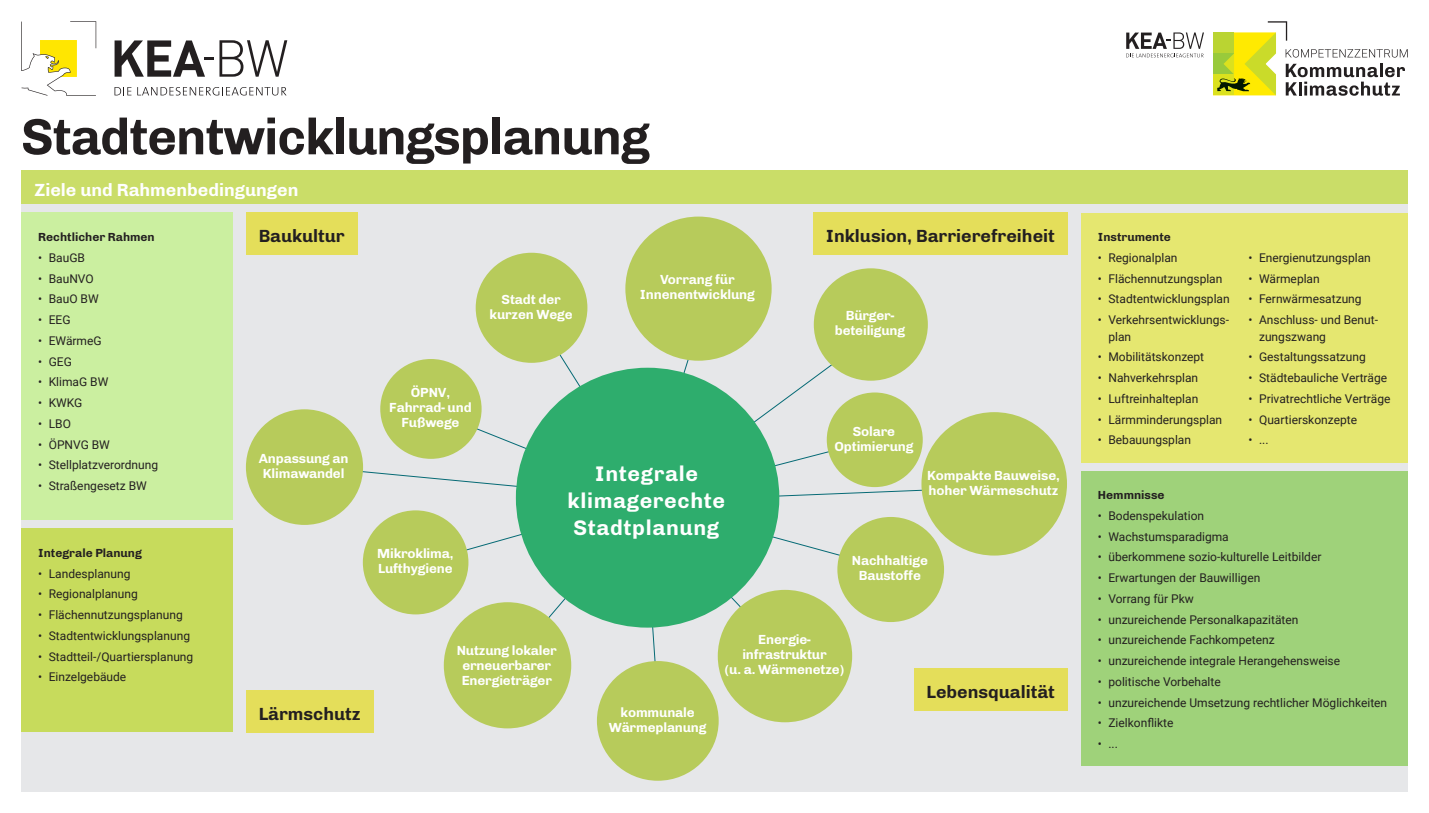
<style>
.page{position:relative;width:1429px;height:813px;background:#fff}
.page>*{position:absolute;margin:0;border:0;box-sizing:border-box;transform-origin:0 0}
.t1{font:700 51px "Chivo";letter-spacing:-.02em;color:#231f20}
.t2{font:700 21.6px/27px "Chivo";letter-spacing:.03em;color:#fff;text-align:center}
.t3{font:700 18px "Chivo";color:#231f20}
.t4{font:700 18px "Chivo";color:#fff}
.t5{font:700 13.5px/15px "Chivo";letter-spacing:-.01em;color:#fff;text-align:center}
.t6{font:12px/16.5px "Roboto";color:#231f20}
.t7{font:700 12px "Chivo";color:#231f20}
</style>
<div class="page">
<svg style="left:21px;top:21px;width:75px;height:75px"></svg>
<svg style="left:115px;top:87px;width:16px;height:8px"></svg>
<svg style="left:137px;top:87px;width:149px;height:8px"></svg>
<svg style="left:115px;top:40px;width:172px;height:37px"></svg>
<svg style="left:1126px;top:32px;width:78px;height:25px"></svg>
<svg style="left:1213px;top:21px;width:195px;height:75px"></svg>
<div style="left:21px;top:171px;width:1387px;height:620px;background:#e6e7e9"></div>
<div style="left:21px;top:213px;width:212px;height:307px;background:#cbefa0"></div>
<div style="left:1081px;top:213px;width:327px;height:249px;background:#e5e770"></div>
<div style="left:21px;top:528px;width:212px;height:204px;background:#c7db5c"></div>
<div style="left:1081px;top:471px;width:327px;height:294px;background:#9fd27a"></div>
<div style="left:246px;top:690px;width:127px;height:42px;background:#e4de5a"></div>
<div style="left:914px;top:668px;width:154px;height:43px;background:#e4de5a"></div>
<div style="left:813px;top:213px;width:255px;height:42px;background:#e4de5a"></div>
<div style="left:246px;top:213px;width:111px;height:42px;background:#e4de5a"></div>
<svg style="left:312px;top:301px;width:695px;height:389px"></svg>
<div style="left:476px;top:253px;width:111px;height:110px;background:#b7cb5b;border-radius:50%"></div>
<div style="left:380px;top:359px;width:102px;height:100px;background:#b7cb5b;border-radius:50%"></div>
<div style="left:814px;top:268px;width:114px;height:113px;background:#b7cb5b;border-radius:50%"></div>
<div style="left:625px;top:216px;width:147px;height:145px;background:#b7cb5b;border-radius:50%"></div>
<div style="left:921px;top:412px;width:146px;height:143px;background:#b7cb5b;border-radius:50%"></div>
<div style="left:837px;top:517px;width:107px;height:105px;background:#b7cb5b;border-radius:50%"></div>
<div style="left:444px;top:602px;width:127px;height:126px;background:#b7cb5b;border-radius:50%"></div>
<div style="left:363px;top:510px;width:105px;height:104px;background:#b7cb5b;border-radius:50%"></div>
<div style="left:246px;top:409px;width:117px;height:116px;background:#b7cb5b;border-radius:50%"></div>
<div style="left:718px;top:590px;width:134px;height:132px;background:#b7cb5b;border-radius:50%"></div>
<div style="left:597px;top:661px;width:122px;height:119px;background:#b7cb5b;border-radius:50%"></div>
<div style="left:516px;top:368px;width:263px;height:259px;background:#2ead6d;border-radius:50%"></div>
<div style="left:827px;top:392px;width:96px;height:95px;background:#b7cb5b;border-radius:50%"></div>
<div style="left:21px;top:171px;width:1387px;height:33px;background:#cadd68"></div>
<h1 class="t1" style="left:21px;top:107px;width:630px">Stadtentwicklungsplanung</h1>
<h3 class="t4" style="left:34px;top:179px;width:266px">Ziele und Rahmenbedingungen</h3>
<p class="t7" style="left:38px;top:230px;width:118px">Rechtlicher Rahmen</p>
<p class="t6" style="left:38px;top:249px;width:48px">• BauGB</p>
<p class="t6" style="left:38px;top:269px;width:57px">• BauNVO</p>
<p class="t6" style="left:38px;top:290px;width:62px">• BauO BW</p>
<p class="t6" style="left:38px;top:311px;width:34px">• EEG</p>
<p class="t6" style="left:38px;top:332px;width:65px">• EWärmeG</p>
<p class="t6" style="left:38px;top:352px;width:35px">• GEG</p>
<p class="t6" style="left:38px;top:373px;width:72px">• KlimaG BW</p>
<p class="t6" style="left:38px;top:394px;width:46px">• KWKG</p>
<p class="t6" style="left:38px;top:415px;width:34px">• LBO</p>
<p class="t6" style="left:38px;top:435px;width:73px">• ÖPNVG BW</p>
<p class="t6" style="left:38px;top:456px;width:121px">• Stellplatzverordnung</p>
<p class="t6" style="left:38px;top:477px;width:110px">• Straßengesetz BW</p>
<p class="t7" style="left:38px;top:545px;width:105px">Integrale Planung</p>
<p class="t6" style="left:38px;top:564px;width:94px">• Landesplanung</p>
<p class="t6" style="left:38px;top:585px;width:101px">• Regionalplanung</p>
<p class="t6" style="left:38px;top:606px;width:146px">• Flächennutzungsplanung</p>
<p class="t6" style="left:38px;top:627px;width:153px">• Stadtentwicklungsplanung</p>
<p class="t6" style="left:38px;top:647px;width:157px">• Stadtteil-/Quartiersplanung</p>
<p class="t6" style="left:38px;top:668px;width:90px">• Einzelgebäude</p>
<h3 class="t3" style="left:259px;top:226px;width:88px">Baukultur</h3>
<h3 class="t3" style="left:826px;top:226px;width:231px">Inklusion, Barriere freiheit</h3>
<p class="t5" style="left:259px;top:451px;width:91px;text-align:left">Anpassung an<br>Klimawandel</p>
<p class="t5" style="left:490px;top:291px;width:85px">Stadt der kurzen Wege</p>
<p class="t5" style="left:640px;top:272px;width:117px">Vorrang für<br>Innenentwicklung</p>
<p class="t5" style="left:389px;top:385px;width:84px">ÖPNV,<br>Fahrrad- und<br>Fußwege</p>
<p class="t5" style="left:377px;top:546px;width:78px;text-align:left">Mikroklima,<br>Lufthygiene</p>
<h2 class="t2" style="left:568px;top:460px;width:159px">Integrale klimagerechte<br>Stadtplanung</h2>
<p class="t5" style="left:835px;top:308px;width:72px">Bürger&shy;beteiligung</p>
<p class="t5" style="left:834px;top:423px;width:81px">Solare<br>Optimierung</p>
<p class="t5" style="left:927px;top:467px;width:134px;text-align:left">Kompakte Bauweise, hoher Wärmeschutz</p>
<p class="t5" style="left:852px;top:553px;width:78px">Nachhaltige<br>Baustoffe</p>
<h3 class="t3" style="left:259px;top:703px;width:103px">Lärmschutz</h3>
<p class="t5" style="left:457px;top:643px;width:102px">Nutzung lokaler erneuerbarer<br>Energieträger</p>
<p class="t5" style="left:609px;top:704px;width:99px">kommunale<br>Wärmeplanung</p>
<p class="t5" style="left:725px;top:632px;width:121px">Energie&shy;infrastruktur<br>(u. a. Wärmenetze)</p>
<h3 class="t3" style="left:926px;top:681px;width:130px">Lebens qualität</h3>
<p class="t7" style="left:1098px;top:230px;width:74px">Instrumente</p>
<p class="t6" style="left:1098px;top:249px;width:81px">• Regionalplan</p>
<p class="t6" style="left:1098px;top:269px;width:126px">• Flächennutzungsplan</p>
<p class="t6" style="left:1098px;top:290px;width:133px">• Stadtentwicklungsplan</p>
<p class="t6" style="left:1108px;top:311px;width:122px;text-indent:-10px">• Verkehrsentwicklungs&shy;plan</p>
<p class="t6" style="left:1098px;top:348px;width:108px">• Mobilitätskonzept</p>
<p class="t6" style="left:1098px;top:369px;width:102px">• Nahverkehrsplan</p>
<p class="t6" style="left:1098px;top:390px;width:102px">• Luftreinhalteplan</p>
<p class="t6" style="left:1098px;top:410px;width:126px">• Lärmminderungsplan</p>
<p class="t6" style="left:1098px;top:431px;width:95px">• Bebauungsplan</p>
<p class="t6" style="left:1248px;top:249px;width:124px">• Energienutzungsplan</p>
<p class="t6" style="left:1248px;top:269px;width:73px">• Wärmeplan</p>
<p class="t6" style="left:1248px;top:290px;width:115px">• Fernwärmesatzung</p>
<p class="t6" style="left:1259px;top:311px;width:121px;text-indent:-10px">• Anschluss- und Benut&shy;zungszwang</p>
<p class="t6" style="left:1248px;top:348px;width:119px">• Gestaltungssatzung</p>
<p class="t6" style="left:1248px;top:369px;width:140px">• Städtebauliche Verträge</p>
<p class="t6" style="left:1248px;top:390px;width:143px">• Privatrechtliche Verträge</p>
<p class="t6" style="left:1248px;top:410px;width:110px">• Quartierskonzepte</p>
<p class="t6" style="left:1248px;top:431px;width:21px">• ...</p>
<p class="t7" style="left:1098px;top:488px;width:68px">Hemmnisse</p>
<p class="t6" style="left:1098px;top:507px;width:108px">• Bodenspekulation</p>
<p class="t6" style="left:1098px;top:527px;width:132px">• Wachstumsparadigma</p>
<p class="t6" style="left:1098px;top:548px;width:225px">• überkommene sozio-kulturelle Leitbilder</p>
<p class="t6" style="left:1098px;top:569px;width:164px">• Erwartungen der Bauwilligen</p>
<p class="t6" style="left:1098px;top:590px;width:97px">• Vorrang für Pkw</p>
<p class="t6" style="left:1098px;top:610px;width:202px">• unzureichende Personalkapazitäten</p>
<p class="t6" style="left:1098px;top:631px;width:178px">• unzureichende Fachkompetenz</p>
<p class="t6" style="left:1098px;top:652px;width:244px">• unzureichende integrale Herangehensweise</p>
<p class="t6" style="left:1098px;top:673px;width:124px">• politische Vorbehalte</p>
<p class="t6" style="left:1098px;top:693px;width:291px">• unzureichende Umsetzung rechtlicher Möglichkeiten</p>
<p class="t6" style="left:1098px;top:714px;width:77px">• Zielkonflikte</p>
<p class="t6" style="left:1098px;top:735px;width:21px">• ...</p>
</div>
